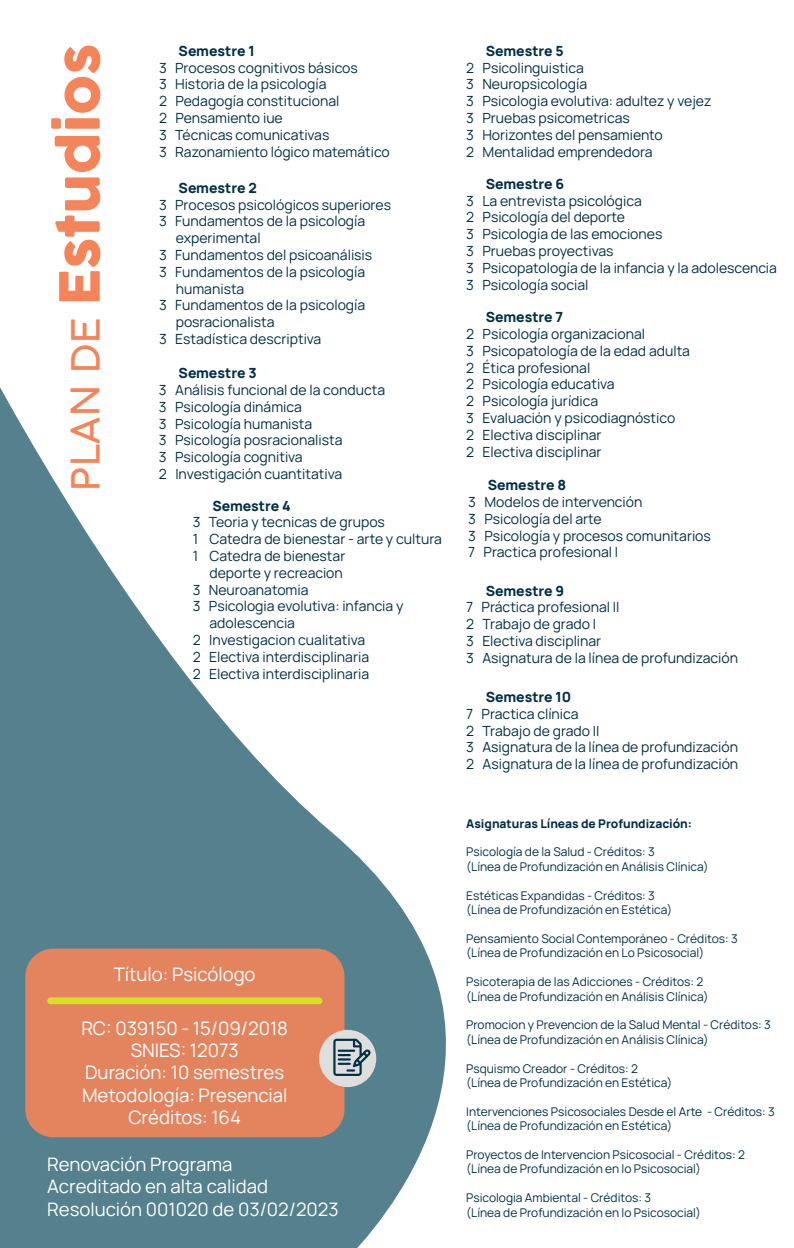
<style>
.page{position:relative;width:794px;height:1248px;background:#fff}
.page>*{position:absolute;margin:0;border:0;box-sizing:border-box;transform-origin:0 0}
.t1{font:54.6px "Cocogoose";color:#f4855a}
.t2{font:18.6px/22.2px "Manrope";color:#fff;text-align:center}
.t3{font:14px/16.8px "Manrope";color:#002f46}
.t4{font:800 14px "Manrope";color:#002f46}
.t5{font:12px/14.4px "Manrope";color:#002f46}
.t6{font:800 12px "Manrope";color:#002f46}
.s1{font-weight:300;font-size:39px}
</style>
<div class="page">
<svg style="left:0;top:387px;width:446px;height:860px;fill:#55808d"></svg>
<div style="left:25px;top:948px;width:319px;height:189px;background:#e3845f;border-radius:28px"></div>
<div style="left:47px;top:997px;width:275px;height:7px;background:#d6df21;border-radius:3px"></div>
<div style="left:319px;top:1029px;width:57px;height:57px;background:#dededd;border-radius:50%"></div>
<svg style="left:333px;top:1038px;width:38px;height:37px"></svg>
<h1 class="t1" style="left:51px;top:491px;width:449px;rotate:-90deg"><span class="s1">PLAN DE</span> Estudios</h1>
<p class="t4" style="left:179px;top:44px;width:78px">Semestre 1</p>
<p class="t3" style="left:159px;top:58px;width:232px">3 Procesos cognitivos básicos<br>3 Historia de la psicología<br>2 Pedagogía constitucional<br>2 Pensamiento iue<br>3 Técnicas comunicativas<br>3 Razonamiento lógico matemático</p>
<p class="t4" style="left:179px;top:181px;width:80px">Semestre 2</p>
<p class="t3" style="left:159px;top:195px;width:233px">3 Procesos psicológicos superiores</p>
<p class="t3" style="left:159px;top:212px;width:208px">3 Fundamentos de la psicología</p>
<p class="t3" style="left:176px;top:231px;width:86px">experimental</p>
<p class="t3" style="left:159px;top:246px;width:215px">3 Fundamentos del psicoanálisis</p>
<p class="t3" style="left:159px;top:263px;width:208px">3 Fundamentos de la psicología</p>
<p class="t3" style="left:176px;top:281px;width:70px">humanista</p>
<p class="t3" style="left:159px;top:296px;width:208px">3 Fundamentos de la psicología</p>
<p class="t3" style="left:176px;top:315px;width:100px">posracionalista</p>
<p class="t3" style="left:159px;top:330px;width:164px">3 Estadística descriptiva</p>
<p class="t4" style="left:179px;top:367px;width:79px">Semestre 3</p>
<p class="t3" style="left:159px;top:381px;width:228px">3 Análisis funcional de la conducta<br>3 Psicología dinámica<br>3 Psicología humanista<br>3 Psicología posracionalista<br>3 Psicología cognitiva<br>2 Investigación cuantitativa</p>
<p class="t4" style="left:212px;top:499px;width:80px">Semestre 4</p>
<p class="t3" style="left:193px;top:513px;width:194px">3 Teoria y tecnicas de grupos</p>
<p class="t3" style="left:193px;top:530px;width:251px">1 Catedra de bienestar - arte y cultura</p>
<p class="t3" style="left:193px;top:547px;width:154px">1 Catedra de bienestar</p>
<p class="t3" style="left:209px;top:565px;width:135px">deporte y recreacion</p>
<p class="t3" style="left:193px;top:580px;width:117px">3 Neuroanatomia</p>
<p class="t3" style="left:193px;top:597px;width:212px">3 Psicologia evolutiva: infancia y</p>
<p class="t3" style="left:209px;top:615px;width:87px">adolescencia</p>
<p class="t3" style="left:193px;top:631px;width:174px">2 Investigacion cualitativa</p>
<p class="t3" style="left:193px;top:647px;width:178px">2 Electiva interdisciplinaria</p>
<p class="t3" style="left:193px;top:664px;width:178px">2 Electiva interdisciplinaria</p>
<h2 class="t2" style="left:114px;top:962px;width:143px">Título: Psicólogo</h2>
<h2 class="t2" style="left:81px;top:1016px;width:208px">RC: 039150 - 15/09/2018<br>SNIES: 12073<br>Duración: 10 semestres<br>Metodología: Presencial<br>Créditos: 164</h2>
<h2 class="t2" style="left:47px;top:1154px;width:293px;text-align:left">Renovación Programa<br>Acreditado en alta calidad<br>Resolución 001020 de 03/02/2023</h2>
<p class="t4" style="left:486px;top:44px;width:79px">Semestre 5</p>
<p class="t3" style="left:466px;top:58px;width:247px">2 Psicolinguistica<br>3 Neuropsicología<br>3 Psicologia evolutiva: adultez y vejez<br>3 Pruebas psicometricas<br>3 Horizontes del pensamiento<br>2 Mentalidad emprendedora</p>
<p class="t4" style="left:486px;top:177px;width:80px">Semestre 6</p>
<p class="t3" style="left:466px;top:191px;width:312px">3 La entrevista psicológica<br>2 Psicología del deporte<br>3 Psicología de las emociones<br>3 Pruebas proyectivas<br>3 Psicopatología de la infancia y la adolescencia<br>3 Psicología social</p>
<p class="t4" style="left:486px;top:311px;width:79px">Semestre 7</p>
<p class="t3" style="left:466px;top:325px;width:225px">2 Psicología organizacional<br>3 Psicopatología de la edad adulta<br>2 Ética profesional<br>2 Psicología educativa<br>2 Psicología jurídica<br>3 Evaluación y psicodiagnóstico<br>2 Electiva disciplinar<br>2 Electiva disciplinar</p>
<p class="t4" style="left:488px;top:479px;width:80px">Semestre 8</p>
<p class="t3" style="left:468px;top:493px;width:244px">3 Modelos de intervención<br>3 Psicología del arte<br>3 Psicología y procesos comunitarios<br>7 Practica profesional I</p>
<p class="t4" style="left:486px;top:584px;width:80px">Semestre 9</p>
<p class="t3" style="left:466px;top:598px;width:273px">7 Práctica profesional II<br>2 Trabajo de grado I<br>3 Electiva disciplinar<br>3 Asignatura de la línea de profundización</p>
<p class="t4" style="left:486px;top:690px;width:87px">Semestre 10</p>
<p class="t3" style="left:466px;top:704px;width:273px">7 Practica clínica<br>2 Trabajo de grado II<br>3 Asignatura de la línea de profundización<br>2 Asignatura de la línea de profundización</p>
<p class="t6" style="left:466px;top:817px;width:227px">Asignaturas Líneas de Profundización:</p>
<p class="t5" style="left:466px;top:844px;width:244px">Psicología de la Salud - Créditos: 3<br>(Línea de Profundización en Análisis Clínica)</p>
<p class="t5" style="left:466px;top:887px;width:208px">Estéticas Expandidas - Créditos: 3 (Línea de Profundización en Estética)</p>
<p class="t5" style="left:466px;top:930px;width:273px">Pensamiento Social Contemporáneo - Créditos: 3 (Línea de Profundización en Lo Psicosocial)</p>
<p class="t5" style="left:466px;top:973px;width:244px">Psicoterapia de las Adicciones - Créditos: 2 (Línea de Profundización en Análisis Clínica)</p>
<p class="t5" style="left:466px;top:1017px;width:306px">Promocion y Prevencion de la Salud Mental - Créditos: 3 (Línea de Profundización en Análisis Clínica)</p>
<p class="t5" style="left:466px;top:1060px;width:208px">Psquismo Creador - Créditos: 2 (Línea de Profundización en Estética)</p>
<p class="t5" style="left:466px;top:1103px;width:310px">Intervenciones Psicosociales Desde el Arte - Créditos: 3 (Línea de Profundización en Estética)</p>
<p class="t5" style="left:466px;top:1146px;width:280px">Proyectos de Intervencion Psicosocial - Créditos: 2 (Línea de Profundización en lo Psicosocial)</p>
<p class="t5" style="left:466px;top:1189px;width:236px">Psicologia Ambiental - Créditos: 3<br>(Línea de Profundización en lo Psicosocial)</p>
</div>
